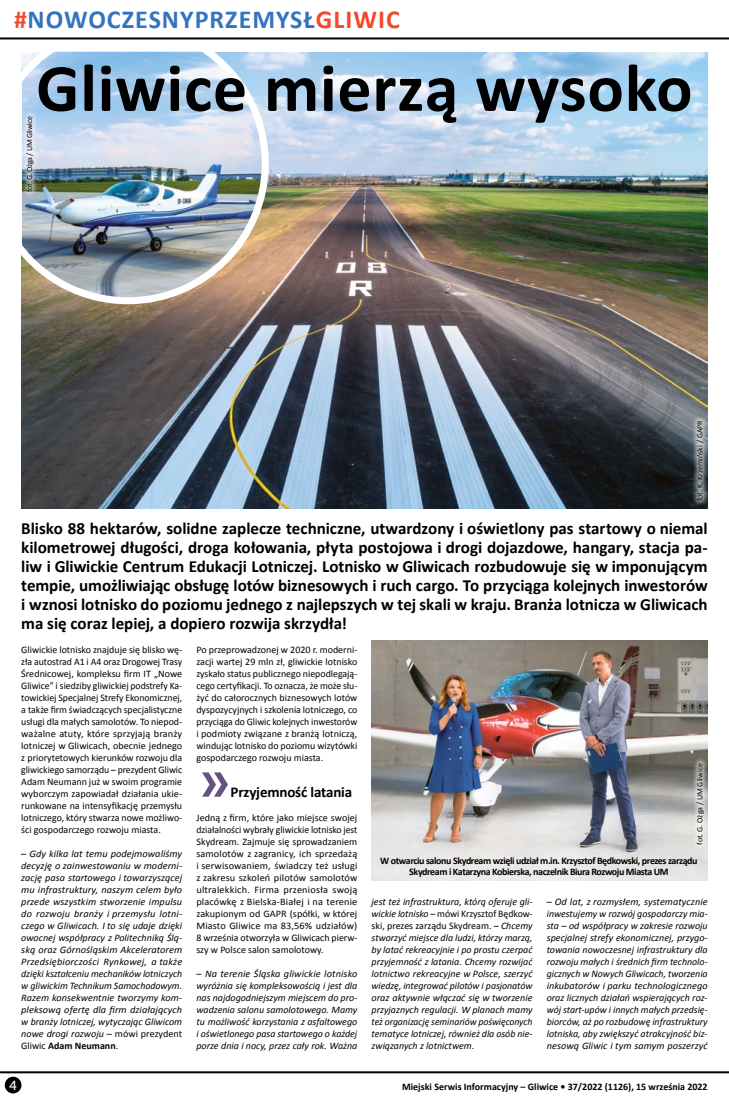
<style>
.page{position:relative;width:729px;height:1098px;background:#fff}
.page>*{position:absolute;margin:0;border:0;box-sizing:border-box;transform-origin:0 0}
.t1{font:700 68px "Calibri";letter-spacing:.01em;color:#000}
.t2{font:700 26px "Calibri";letter-spacing:.04em;color:#3473bd}
.t3{font:700 17px/19px "Calibri";letter-spacing:-.005em;color:#000;text-align:justify}
.t4{font:700 15px "Calibri";letter-spacing:-.01em;color:#000}
.t5{font:13px "Museo Sans 500";color:#fff}
.t6{font:italic 10px/12px "Calibri";color:#000;text-align:justify}
.t7{font:10px/12px "Calibri";color:#000;text-align:justify}
.t8{font:700 10px/11px "Calibri";letter-spacing:-.04em;color:#000;text-align:center}
.t9{font:700 10px "Calibri";color:#000}
.t10{font:8px "Calibri";color:#000}
.t11{font:8px "Calibri";letter-spacing:-.03em;color:#000}
.s1{color:#f4472c}
.s2{font-style:normal}
.s3{font-weight:700;font-style:normal}
</style>
<div class="page">
<hr style="left:0;top:1070px;width:729px;height:2px;background:#000">
<div style="left:5px;top:1076px;width:16px;height:16px;background:#000;border-radius:50%"></div>
<hr style="left:0;top:37px;width:729px;height:2px;background:#000">
<img style="left:21px;top:52px;width:686px;height:456px">
<svg style="left:202px;top:772px;width:26px;height:24px"></svg>
<img style="left:371px;top:640px;width:336px;height:240px">
<img style="left:21px;top:51px;width:251px;height:256px">
<div style="left:690px;top:414px;width:19px;height:92px;background:#fff;opacity:.75"></div>
<div style="left:690px;top:756px;width:19px;height:94px;background:#fff;opacity:.75"></div>
<div style="left:20px;top:110px;width:20px;height:88px;background:#fff;opacity:.75"></div>
<h2 class="t2" style="left:14px;top:3px;width:387px"><span class="s1">#</span>NOWOCZESNYPRZEMYSŁ<span class="s1">GLIWIC</span></h2>
<h1 class="t1" style="left:36px;top:45px;width:658px">Gliwice mierzą wysoko</h1>
<p class="t11" style="left:25px;top:192px;width:78px;rotate:-90deg">fot. G. Ożga / UM Gliwice</p>
<p class="t10" style="left:694px;top:501px;width:82px;rotate:-90deg">fot. K. Krzemiński / GAPR</p>
<p class="t3" style="left:21px;top:518px;width:688px">Blisko 88 hektarów, solidne zaplecze techniczne, utwardzony i oświetlony pas startowy o niemal kilometrowej długości, droga kołowania, płyta postojowa i drogi dojazdowe, hangary, stacja pa&shy;liw i Gliwickie Centrum Edukacji Lotniczej. Lotnisko w Gliwicach rozbudowuje się w imponującym tempie, umożliwiając obsługę lotów biznesowych i ruch cargo. To przyciąga kolejnych inwestorów i wznosi lotnisko do poziomu jednego z najlepszych w tej skali w kraju. Branża lotnicza w Gliwicach ma się coraz lepiej, a dopiero rozwija skrzydła!</p>
<p class="t7" style="left:21px;top:643px;width:162px">Gliwickie lotnisko znajduje się blisko wę&shy;zła autostrad A1 i A4 oraz Drogowej Trasy Średnicowej, kompleksu firm IT „Nowe Gliwice” i siedziby gliwickiej podstrefy Ka&shy;towickiej Specjalnej Strefy Ekonomicznej, a także firm świadczących specjalistyczne usługi dla małych samolotów. To niepod&shy;ważalne atuty, które sprzyjają branży lotniczej w Gliwicach, obecnie jednego z priorytetowych kierunków rozwoju dla gliwickiego samorządu – prezydent Gliwic Adam Neumann już w swoim programie wyborczym zapowiadał działania ukie&shy;runkowane na intensyfikację przemysłu lotniczego, który stwarza nowe możliwo&shy;ści gospodarczego rozwoju miasta.</p>
<p class="t6" style="left:21px;top:846px;width:162px"><span class="s2">–</span> Gdy kilka lat temu podejmowaliśmy decyzję o zainwestowaniu w moderni&shy;zację pasa startowego i towarzyszącej mu infrastruktury, naszym celem było przede wszystkim stworzenie impulsu do rozwoju branży i przemysłu lotni&shy;czego w Gliwicach. I to się udaje dzięki owocnej współpracy z Politechniką Ślą&shy;ską oraz Górnośląskim Akceleratorem Przedsiębiorczości Rynkowej, a także dzięki kształceniu mechaników lotniczych w gliwickim Technikum Samochodowym.<br>Razem konsekwentnie tworzymy kom&shy;pleksową ofertę dla firm działających w branży lotniczej, wytyczając Gliwicom nowe drogi rozwoju <span class="s2">– mówi prezydent Gliwic</span> <span class="s3">Adam Neumann</span><span class="s2">.</span></p>
<p class="t7" style="left:196px;top:643px;width:162px">Po przeprowadzonej w 2020 r. moderni&shy;zacji wartej 29 mln zł, gliwickie lotnisko zyskało status publicznego niepodlegają&shy;cego certyfikacji. To oznacza, że może słu&shy;żyć do całorocznych biznesowych lotów dyspozycyjnych i szkolenia lotniczego, co przyciąga do Gliwic kolejnych inwestorów i podmioty związane z branżą lotniczą, windując lotnisko do poziomu wizytówki gospodarczego rozwoju miasta.</p>
<h3 class="t4" style="left:230px;top:781px;width:123px">Przyjemność latania</h3>
<p class="t7" style="left:196px;top:811px;width:162px">Jedną z firm, które jako miejsce swojej działalności wybrały gliwickie lotnisko jest Skydream. Zajmuje się sprowadzaniem samolotów z zagranicy, ich sprzedażą i serwisowaniem, świadczy też usługi z zakresu szkoleń pilotów samolotów ultralekkich. Firma przeniosła swoją placówkę z Bielska-Białej i na terenie zakupionym od GAPR (spółki, w której Miasto Gliwice ma 83,56% udziałów)<br>8 września otworzyła w Gliwicach pierw&shy;szy w Polsce salon samolotowy.</p>
<p class="t6" style="left:196px;top:966px;width:162px"><span class="s2">–</span> Na terenie Śląska gliwickie lotnisko wyróżnia się kompleksowością i jest dla nas najdogodniejszym miejscem do pro&shy;wadzenia salonu samolotowego. Mamy tu możliwość korzystania z asfaltowego i oświetlonego pasa startowego o każdej porze dnia i nocy, przez cały rok. Ważna</p>
<p class="t10" style="left:694px;top:844px;width:83px;rotate:-90deg">fot. G. Ożga / UM Gliwice</p>
<p class="t8" style="left:380px;top:854px;width:319px">W otwarciu salonu Skydream wzięli udział m.in. Krzysztof Będkowski, prezes zarządu<br>Skydream i Katarzyna Kobierska, naczelnik Biura Rozwoju Miasta UM</p>
<p class="t6" style="left:371px;top:894px;width:162px">jest też infrastruktura, którą oferuje gli&shy;wickie lotnisko <span class="s2">– mówi Krzysztof Będkow&shy;ski, prezes zarządu Skydream. –</span> Chcemy stworzyć miejsce dla ludzi, którzy marzą, by latać rekreacyjnie i po prostu czerpać przyjemność z latania. Chcemy rozwijać lotnictwo rekreacyjne w Polsce, szerzyć wiedzę, integrować pilotów i pasjonatów oraz aktywnie włączać się w tworzenie przyjaznych regulacji. W planach mamy też organizację seminariów poświęconych tematyce lotniczej, również dla osób nie&shy;związanych z lotnictwem<span class="s2">.</span></p>
<p class="t6" style="left:546px;top:894px;width:162px"><span class="s2">–</span> Od lat, z rozmysłem, systematycznie inwestujemy w rozwój gospodarczy mia&shy;sta – od współpracy w zakresie rozwoju specjalnej strefy ekonomicznej, przygo&shy;towania nowoczesnej infrastruktury dla rozwoju małych i średnich firm technolo&shy;gicznych w Nowych Gliwicach, tworzenia inkubatorów i parku technologicznego oraz licznych działań wspierających roz&shy;wój start-upów i innych małych przedsię&shy;biorców, aż po rozbudowę infrastruktury lotniska, aby zwiększyć atrakcyjność biz&shy;nesową Gliwic i tym samym poszerzyć</p>
<h3 class="t5" style="left:9px;top:1077px;width:9px">4</h3>
<p class="t9" style="left:402px;top:1079px;width:307px">Miejski Serwis Informacyjny – Gliwice • 37/2022 (1126), 15 września 2022</p>
</div>
